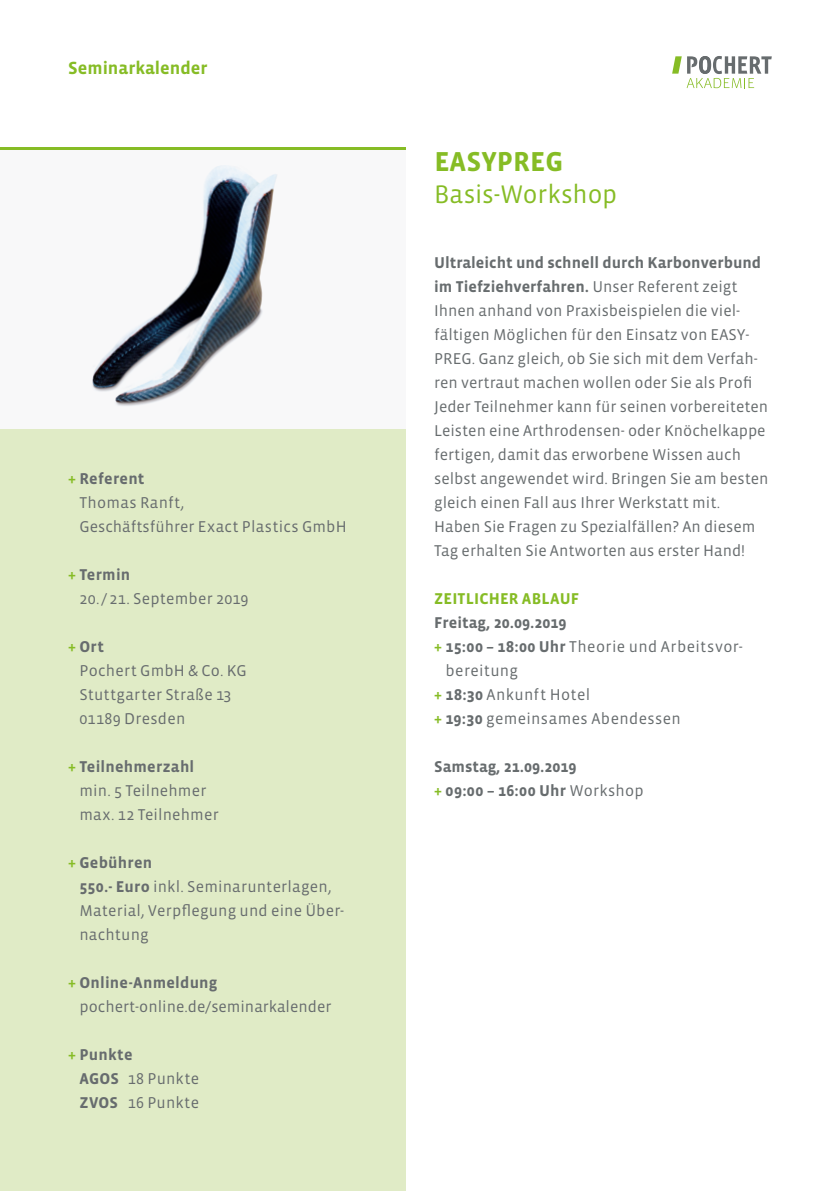
<style>
.page{position:relative;width:840px;height:1191px;background:#fff}
.page>*{position:absolute;margin:0;border:0;box-sizing:border-box;transform-origin:0 0}
.Titel_italic{font:700 28px "Vista Sans OT";color:#86bc25}
.Titel_italic-2{font:26px "Vista Sans OT";letter-spacing:-.005em;color:#86bc25}
.t1{font:700 18px "Vista Sans OT";color:#86bc25}
.t2{font:16px/24px "Vista Sans OT";color:#676c6e}
.t3{font:16px/24px "Vista Sans OT";letter-spacing:.025em;color:#676c6e}
.t4{font:700 16px "Vista Sans OT";color:#676c6e}
.t5{font:700 16px "Vista Sans OT";letter-spacing:.025em;color:#676c6e}
.t6{font:700 16px "Vista Sans OT";letter-spacing:.01em;color:#86bc25}
.s1{font-weight:700;color:#86bc25}
.s2{font-weight:700}
.s3{color:#86bc25}
.s4{font-weight:400}
</style>
<div class="page">
<svg style="left:672px;top:56px;width:99px;height:32px"></svg>
<div style="left:0;top:147px;width:405px;height:1044px;background:#e0ebc6"></div>
<hr style="left:0;top:147px;width:405px;height:3px;background:#86bc25">
<div style="left:0;top:150px;width:405px;height:279px;background:#f8f8f9"></div>
<img style="left:92px;top:166px;width:185px;height:240px">
<p class="t1" style="left:68px;top:58px;width:141px">Seminarkalender</p>
<p class="t2" style="left:79px;top:466px;width:268px;text-indent:-11px"><span class="s1">+</span> <span class="s2">Referent<br></span>Thomas Ranft,<br>Geschäftsführer Exact Plastics GmbH</p>
<p class="t2" style="left:79px;top:562px;width:170px;text-indent:-11px"><span class="s1">+</span> <span class="s2">Termin<br></span>20./21. September 2019</p>
<p class="t2" style="left:79px;top:634px;width:169px;text-indent:-11px"><span class="s1">+</span> <span class="s2">Ort<br></span>Pochert GmbH &amp; Co. KG<br>Stuttgarter Straße 13<br>01189 Dresden</p>
<p class="t2" style="left:79px;top:754px;width:141px;text-indent:-11px"><span class="s1">+</span> <span class="s2">Teilnehmerzahl </span>min. 5 Teilnehmer max. 12 Teilnehmer</p>
<p class="t2" style="left:79px;top:850px;width:266px;text-indent:-11px"><span class="s1">+</span> <span class="s2">Gebühren<br>550.- Euro</span> inkl. Seminarunterlagen,<br>Material, Verpflegung und eine Über&shy;nachtung</p>
<p class="t2" style="left:79px;top:970px;width:253px;text-indent:-11px"><span class="s1">+</span> <span class="s2">Online-Anmeldung </span>pochert-online.de/seminarkalender</p>
<p class="t2" style="left:79px;top:1042px;width:121px;text-indent:-11px"><span class="s1">+</span> <span class="s2">Punkte<br>AGOS</span> 18 Punkte<br><span class="s2">ZVOS</span> 16 Punkte</p>
<p class="Titel_italic" style="left:434px;top:148px;width:130px">EASYPREG</p>
<p class="Titel_italic-2" style="left:434px;top:181px;width:184px">Basis-Workshop</p>
<p class="t2" style="left:434px;top:250px;width:335px"><span class="s2">Ultraleicht und schnell durch Karbonverbund im Tiefziehverfahren.</span> Unser Referent zeigt Ihnen anhand von Praxisbeispielen die viel&shy;fältigen Möglichen für den Einsatz von EASY-PREG. Ganz gleich, ob Sie sich mit dem Verfah&shy;ren vertraut machen wollen oder Sie als Profi Jeder Teilnehmer kann für seinen vorbereiteten Leisten eine Arthrodensen- oder Knöchelkappe fertigen, damit das erworbene Wissen auch selbst angewendet wird. Bringen Sie am besten gleich einen Fall aus Ihrer Werkstatt mit.<br>Haben Sie Fragen zu Spezialfällen? An diesem Tag erhalten Sie Antworten aus erster Hand!</p>
<p class="t6" style="left:434px;top:590px;width:147px">ZEITLICHER ABLAUF</p>
<p class="t4" style="left:434px;top:614px;width:134px">Freitag, 20.09.2019</p>
<p class="t3" style="left:445px;top:634px;width:298px;text-indent:-11px"><span class="s1">+</span> <span class="s2">15:00 – 18:00 Uhr</span> Theorie und Arbeitsvor&shy;bereitung</p>
<p class="t3" style="left:434px;top:682px;width:157px"><span class="s1">+</span> <span class="s2">18:30</span> Ankunft Hotel</p>
<p class="t3" style="left:434px;top:706px;width:248px"><span class="s1">+</span> <span class="s2">19:30</span> gemeinsames Abendessen</p>
<p class="t4" style="left:434px;top:758px;width:144px">Samstag, 21.09.2019</p>
<p class="t5" style="left:434px;top:782px;width:211px"><span class="s3">+</span> 09:00 – 16:00 Uhr <span class="s4">Workshop</span></p>
</div>
